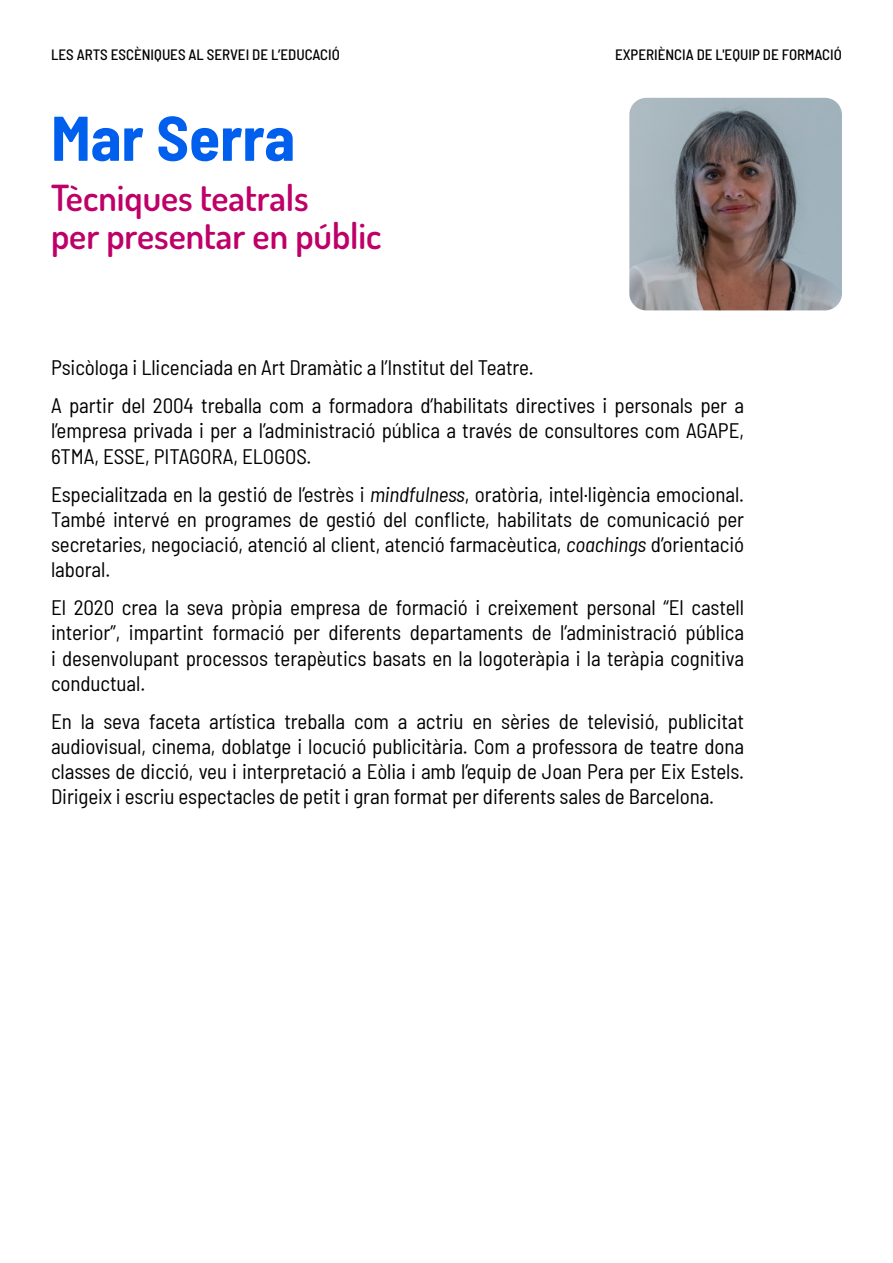
<style>
.page{position:relative;width:893px;height:1263px;background:#fff}
.page>*{position:absolute;margin:0;border:0;box-sizing:border-box;transform-origin:0 0}
.t1{font:700 semi-condensed 63px "Barlow";color:#005fed}
.t2{font:600 36px/37.5px "Dosis";color:#be0068}
.t3{font:semi-condensed 21px/25.2px "Barlow";letter-spacing:-.005em;color:#000;text-align:justify}
.t4{font:500 semi-condensed 15px "Barlow";color:#000}
.s1{font-style:italic}
</style>
<div class="page">
<img style="left:629px;top:98px;width:213px;height:212px">
<p class="t4" style="left:51px;top:44px;width:290px">LES ARTS ESCÈNIQUES AL SERVEI DE L’EDUCACIÓ</p>
<p class="t4" style="left:615px;top:44px;width:228px">EXPERIÈNCIA DE L'EQUIP DE FORMACIÓ</p>
<h1 class="t1" style="left:51px;top:92px;width:246px">Mar Serra</h1>
<h2 class="t2" style="left:51px;top:178px;width:332px">Tècniques teatrals<br>per presentar en públic</h2>
<p class="t3" style="left:51px;top:347px;width:695px;line-height:38px">Psicòloga i Llicenciada en Art Dramàtic a l’Institut del Teatre.<br>A partir del 2004 treballa com a formadora d’habilitats directives i personals per a</p>
<p class="t3" style="left:51px;top:417px;width:695px">l’empresa privada i per a l’administració pública a través de consultores com AGAPE,<br>6TMA, ESSE, PITAGORA, ELOGOS.</p>
<p class="t3" style="left:51px;top:480px;width:695px">Especialitzada en la gestió de l’estrès i <span class="s1">mindfulness</span>, oratòria, intel·ligència emocional.<br>També intervé en programes de gestió del conflicte, habilitats de comunicació per secretaries, negociació, atenció al client, atenció farmacèutica, <span class="s1">coachings</span> d’orientació laboral.</p>
<p class="t3" style="left:51px;top:593px;width:695px">El 2020 crea la seva pròpia empresa de formació i creixement personal “El castell interior”, impartint formació per diferents departaments de l’administració pública i desenvolupant processos terapèutics basats en la logoteràpia i la teràpia cognitiva conductual.</p>
<p class="t3" style="left:51px;top:707px;width:695px">En la seva faceta artística treballa com a actriu en sèries de televisió, publicitat audiovisual, cinema, doblatge i locució publicitària. Com a professora de teatre dona classes de dicció, veu i interpretació a Eòlia i amb l’equip de Joan Pera per Eix Estels.<br>Dirigeix i escriu espectacles de petit i gran format per diferents sales de Barcelona.</p>
</div>
